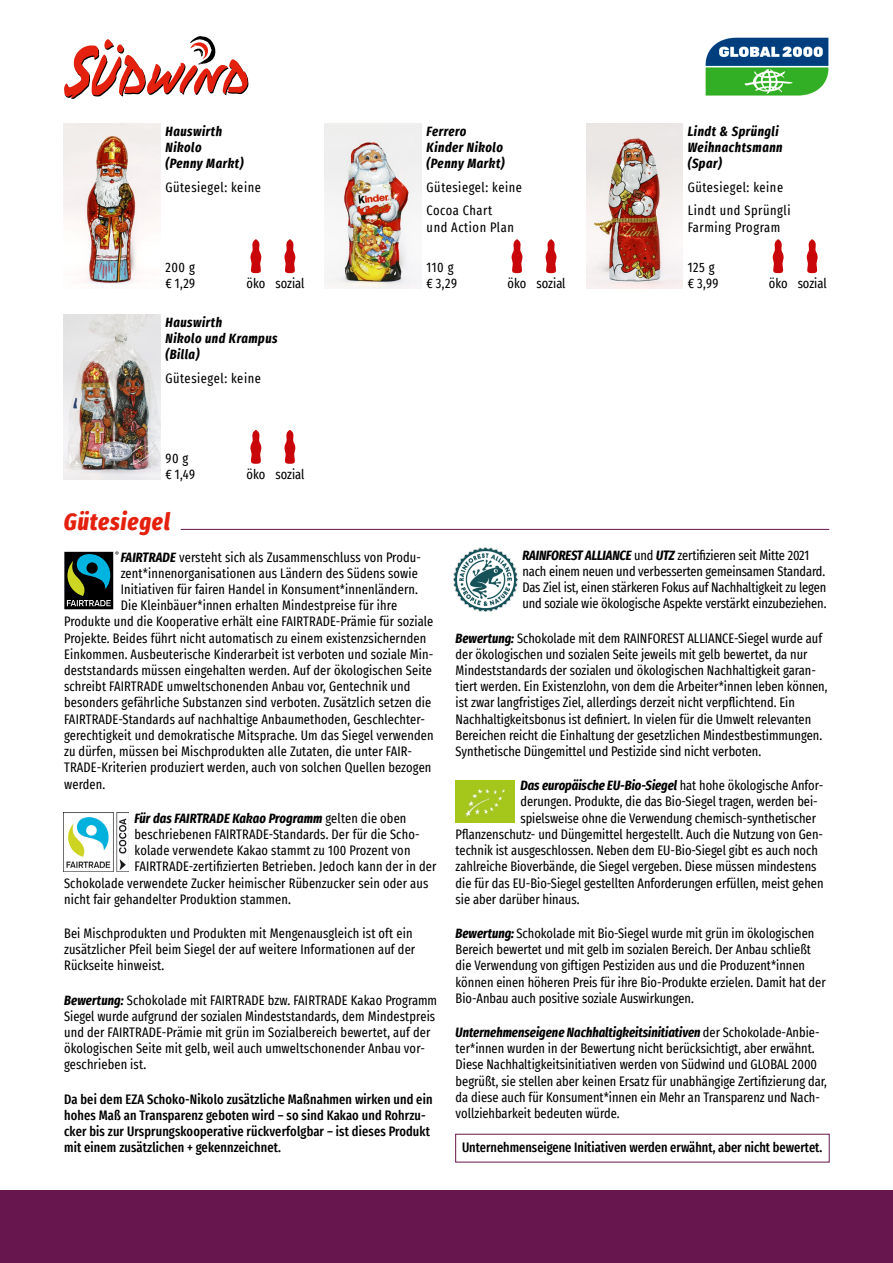
<style>
.page{position:relative;width:893px;height:1263px;background:#fff}
.page>*{position:absolute;margin:0;border:0;box-sizing:border-box;transform-origin:0 0}
.t1{font:italic 800 extra-condensed 24px "Fira Sans";letter-spacing:.04em;color:#e4200e}
.t2{font:extra-condensed 13.5px/16.2px "Fira Sans";color:#000}
.t3{font:500 extra-condensed 13.5px/16.2px "Fira Sans";letter-spacing:.01em;color:#000}
.t4{font:italic 700 extra-condensed 13.5px/16.2px "Fira Sans";letter-spacing:.04em;color:#000}
.t5{font:extra-condensed 13.5px/23.7px "Fira Sans";letter-spacing:.04em;color:#000}
.t6{font:italic 700 extra-condensed 13.5px "Fira Sans";color:#000}
.t7{font:italic 700 extra-condensed 13.5px "Fira Sans";letter-spacing:.01em;color:#000}
.s1{font-weight:700;font-style:italic}
.s2{font-weight:400;font-style:normal}
</style>
<div class="page">
<div style="left:0;top:1190px;width:893px;height:73px;background:#68164e"></div>
<img style="left:586px;top:123px;width:97px;height:165px">
<svg style="left:772px;top:239px;width:12px;height:34px"></svg>
<svg style="left:806px;top:239px;width:12px;height:34px"></svg>
<svg style="left:64px;top:551px;width:55px;height:59px;background:#3c5c55"></svg>
<img style="left:64px;top:123px;width:97px;height:162px">
<svg style="left:250px;top:239px;width:12px;height:34px"></svg>
<svg style="left:284px;top:239px;width:12px;height:34px"></svg>
<img style="left:325px;top:123px;width:97px;height:165px">
<svg style="left:511px;top:239px;width:12px;height:34px"></svg>
<svg style="left:545px;top:239px;width:12px;height:34px"></svg>
<img style="left:66px;top:813px;width:61px;height:58px">
<img style="left:453px;top:547px;width:64px;height:64px">
<img style="left:456px;top:780px;width:58px;height:42px">
<hr style="left:181px;top:529px;width:648px;height:1px;background:#68164e">
<img style="left:64px;top:314px;width:97px;height:165px">
<svg style="left:250px;top:430px;width:12px;height:34px"></svg>
<svg style="left:284px;top:430px;width:12px;height:34px"></svg>
<svg style="left:64px;top:36px;width:185px;height:63px"></svg>
<img style="left:705px;top:37px;width:124px;height:59px">
<p class="t4" style="left:166px;top:122px;width:80px">Hauswirth<br>Nikolo<br>(Penny Markt)</p>
<p class="t5" style="left:166px;top:175px;width:97px">Gütesiegel: keine</p>
<p class="t2" style="left:166px;top:259px;width:31px">200 g € 1,29</p>
<p class="t2" style="left:246px;top:275px;width:59px">öko sozial</p>
<p class="t4" style="left:166px;top:313px;width:114px">Hauswirth<br>Nikolo und Krampus (Billa)</p>
<p class="t5" style="left:166px;top:366px;width:97px">Gütesiegel: keine</p>
<p class="t2" style="left:166px;top:450px;width:31px">90 g € 1,49</p>
<h1 class="t1" style="left:64px;top:501px;width:108px">Gütesiegel</h1>
<p class="t2" style="left:246px;top:465px;width:59px">öko sozial</p>
<p class="t4" style="left:427px;top:122px;width:80px">Ferrero<br>Kinder Nikolo (Penny Markt)</p>
<p class="t5" style="left:427px;top:175px;width:97px">Gütesiegel: keine<br>Cocoa Chart</p>
<p class="t5" style="left:427px;top:215px;width:89px">und Action Plan</p>
<p class="t2" style="left:427px;top:259px;width:32px">110 g € 3,29</p>
<p class="t2" style="left:508px;top:275px;width:59px">öko sozial</p>
<p class="t4" style="left:688px;top:122px;width:96px">Lindt &amp; Sprüngli<br>Weihnachtsmann (Spar)</p>
<p class="t5" style="left:688px;top:175px;width:104px">Gütesiegel: keine<br>Lindt und Sprüngli</p>
<p class="t5" style="left:688px;top:215px;width:94px">Farming Program</p>
<p class="t2" style="left:688px;top:259px;width:32px">125 g € 3,99</p>
<p class="t2" style="left:769px;top:275px;width:59px">öko sozial</p>
<p class="t2" style="left:121px;top:548px;width:302px"><span class="s1">FAIRTRADE</span> versteht sich als Zusammenschluss von Produ-</p>
<p class="t2" style="left:121px;top:565px;width:299px">zent*innenorganisationen aus Ländern des Südens sowie</p>
<p class="t2" style="left:121px;top:581px;width:299px">Initiativen für fairen Handel in Konsument*innenländern.</p>
<p class="t2" style="left:121px;top:597px;width:278px">Die Kleinbäuer*innen erhalten Mindestpreise für ihre</p>
<p class="t2" style="left:64px;top:613px;width:371px">Produkte und die Kooperative erhält eine FAIRTRADE-Prämie für soziale</p>
<p class="t2" style="left:64px;top:629px;width:364px">Projekte. Beides führt nicht automatisch zu einem existenzsichernden</p>
<p class="t2" style="left:64px;top:646px;width:371px">Einkommen. Ausbeuterische Kinderarbeit ist verboten und soziale Min-</p>
<p class="t2" style="left:64px;top:662px;width:369px">deststandards müssen eingehalten werden. Auf der ökologischen Seite</p>
<p class="t2" style="left:64px;top:678px;width:348px">schreibt FAIRTRADE umweltschonenden Anbau vor, Gentechnik und</p>
<p class="t2" style="left:64px;top:694px;width:369px">besonders gefährliche Substanzen sind verboten. Zusätzlich setzen die</p>
<p class="t2" style="left:64px;top:710px;width:362px">FAIRTRADE-Standards auf nachhaltige Anbaumethoden, Geschlechter-</p>
<p class="t2" style="left:64px;top:727px;width:371px">gerechtigkeit und demokratische Mitsprache. Um das Siegel verwenden</p>
<p class="t2" style="left:64px;top:743px;width:349px">zu dürfen, müssen bei Mischprodukten alle Zutaten, die unter FAIR-</p>
<p class="t2" style="left:64px;top:759px;width:369px">TRADE-Kriterien produziert werden, auch von solchen Quellen bezogen</p>
<p class="t2" style="left:64px;top:775px;width:43px">werden.</p>
<p class="t7" style="left:135px;top:807px;width:273px">Für das FAIRTRADE Kakao Programm <span class="s2">gelten die oben</span></p>
<p class="t2" style="left:135px;top:826px;width:287px">beschriebenen FAIRTRADE-Standards. Der für die Scho-</p>
<p class="t2" style="left:135px;top:842px;width:277px">kolade verwendete Kakao stammt zu 100 Prozent von</p>
<p class="t2" style="left:135px;top:858px;width:303px">FAIRTRADE-zertifizierten Betrieben. Jedoch kann der in der</p>
<p class="t2" style="left:64px;top:874px;width:366px">Schokolade verwendete Zucker heimischer Rübenzucker sein oder aus</p>
<p class="t2" style="left:64px;top:890px;width:228px">nicht fair gehandelter Produktion stammen.</p>
<p class="t2" style="left:64px;top:925px;width:353px">Bei Mischprodukten und Produkten mit Mengenausgleich ist oft ein zusätzlicher Pfeil beim Siegel der auf weitere Informationen auf der<br>Rückseite hinweist.</p>
<p class="t2" style="left:64px;top:991px;width:374px"><span class="s1">Bewertung:</span> Schokolade mit FAIRTRADE bzw. FAIRTRADE Kakao Programm Siegel wurde aufgrund der sozialen Mindeststandards, dem Mindestpreis und der FAIRTRADE-Prämie mit grün im Sozialbereich bewertet, auf der ökologischen Seite mit gelb, weil auch umweltschonender Anbau vor&shy;geschrieben ist.</p>
<p class="t3" style="left:64px;top:1090px;width:370px">Da bei dem EZA Schoko-Nikolo zusätzliche Maßnahmen wirken und ein hohes Maß an Transparenz geboten wird – so sind Kakao und Rohrzu&shy;cker bis zur Ursprungskooperative rückverfolgbar – ist dieses Produkt mit einem zusätzlichen + gekennzeichnet.</p>
<p class="t2" style="left:522px;top:547px;width:305px"><span class="s1">RAINFOREST ALLIANCE</span> und <span class="s1">UTZ</span> zertifizieren seit Mitte 2021 nach einem neuen und verbesserten gemeinsamen Standard.<br>Das Ziel ist, einen stärkeren Fokus auf Nachhaltigkeit zu legen und soziale wie ökologische Aspekte verstärkt einzubeziehen.</p>
<p class="t2" style="left:456px;top:629px;width:373px"><span class="s1">Bewertung:</span> Schokolade mit dem RAINFOREST ALLIANCE-Siegel wurde auf der ökologischen und sozialen Seite jeweils mit gelb bewertet, da nur Mindeststandards der sozialen und ökologischen Nachhaltigkeit garan&shy;tiert werden. Ein Existenzlohn, von dem die Arbeiter*innen leben können, ist zwar langfristiges Ziel, allerdings derzeit nicht verpflichtend. Ein Nachhaltigkeitsbonus ist definiert. In vielen für die Umwelt relevanten Bereichen reicht die Einhaltung der gesetzlichen Mindestbestimmungen.<br>Synthetische Düngemittel und Pestizide sind nicht verboten.</p>
<p class="t6" style="left:520px;top:774px;width:304px">Das europäische EU-Bio-Siegel <span class="s2">hat hohe ökologische Anfor-</span></p>
<p class="t2" style="left:520px;top:793px;width:299px">derungen. Produkte, die das Bio-Siegel tragen, werden bei-</p>
<p class="t2" style="left:520px;top:809px;width:297px">spielsweise ohne die Verwendung chemisch-synthetischer</p>
<p class="t2" style="left:456px;top:826px;width:369px">Pflanzenschutz- und Düngemittel hergestellt. Auch die Nutzung von Gen-</p>
<p class="t2" style="left:456px;top:842px;width:364px">technik ist ausgeschlossen. Neben dem EU-Bio-Siegel gibt es auch noch</p>
<p class="t2" style="left:456px;top:858px;width:362px">zahlreiche Bioverbände, die Siegel vergeben. Diese müssen mindestens</p>
<p class="t2" style="left:456px;top:874px;width:369px">die für das EU-Bio-Siegel gestellten Anforderungen erfüllen, meist gehen</p>
<p class="t2" style="left:456px;top:890px;width:125px">sie aber darüber hinaus.</p>
<p class="t2" style="left:456px;top:925px;width:372px"><span class="s1">Bewertung:</span> Schokolade mit Bio-Siegel wurde mit grün im ökologischen Bereich bewertet und mit gelb im sozialen Bereich. Der Anbau schließt die Verwendung von giftigen Pestiziden aus und die Produzent*innen können einen höheren Preis für ihre Bio-Produkte erzielen. Damit hat der Bio-Anbau auch positive soziale Auswirkungen.</p>
<p class="t2" style="left:456px;top:1024px;width:373px"><span class="s1">Unternehmenseigene Nachhaltigkeitsinitiativen</span> der Schokolade-Anbie&shy;ter*innen wurden in der Bewertung nicht berücksichtigt, aber erwähnt.<br>Diese Nachhaltigkeitsinitiativen werden von Südwind und GLOBAL 2000 begrüßt, sie stellen aber keinen Ersatz für unabhängige Zertifizierung dar, da diese auch für Konsument*innen ein Mehr an Transparenz und Nach&shy;vollziehbarkeit bedeuten würde.</p>
<p class="t3" style="left:462px;top:1139px;width:362px">Unternehmenseigene Initiativen werden erwähnt, aber nicht bewertet.</p>
</div>
